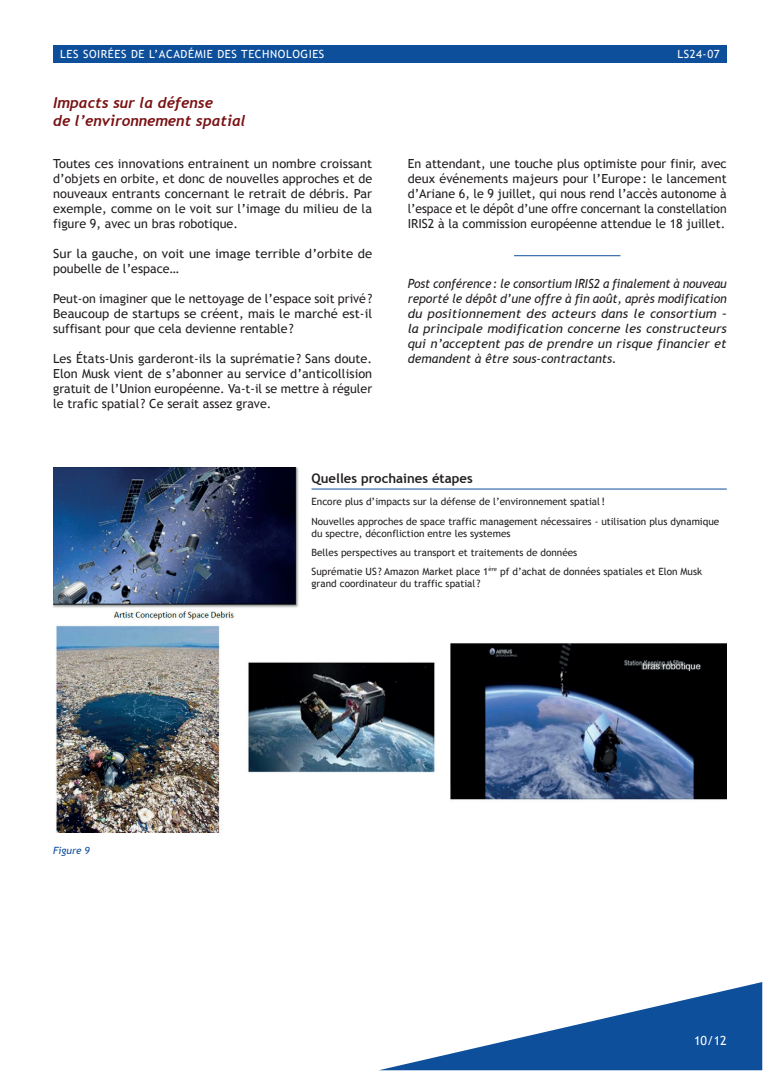
<style>
.page{position:relative;width:780px;height:1088px;background:#fff}
.page>*{position:absolute;margin:0;border:0;box-sizing:border-box;transform-origin:0 0}
.t1{font:italic 700 15px/18.8px "Trebuchet";color:#7a1113}
.t2{font:700 13.12px "Trebuchet MS";color:#231f20}
.t3{font:12.5px/15px "Trebuchet MS";color:#231f20;text-align:justify}
.t4{font:italic 12.5px/15px "Trebuchet MS";color:#231f20;text-align:justify;scale:.95 1}
.t5{font:12.5px/15px "Trebuchet MS";color:#231f20;scale:1.05 1}
.t6{font:12.5px "Trebuchet MS";color:#fff}
.t7{font:11.25px "Trebuchet MS";letter-spacing:.05em;color:#fff}
.t8{font:10px/19.1px "Trebuchet MS";color:#231f20}
.t9{font:italic 10px "Trebuchet MS";color:#0e4f9b}
</style>
<div class="page">
<svg style="left:380px;top:982px;width:382px;height:88px"></svg>
<div style="left:53px;top:45px;width:673px;height:18px;background:#0e4f9b"></div>
<hr style="left:514px;top:255px;width:106px;height:1px;background:#0e4f9b">
<img style="left:53px;top:468px;width:673px;height:365px">
<hr style="left:311px;top:489px;width:415px;height:1px;background:#0e4f9b">
<p class="t7" style="left:60px;top:47px;width:265px">LES SOIRÉES DE L’ACADÉMIE DES TECHNOLOGIES</p>
<p class="t7" style="left:677px;top:47px;width:44px">LS24-07</p>
<p class="t1" style="left:53px;top:93px;width:194px">Impacts sur la défense<br>de l’environnement spatial</p>
<p class="t3" style="left:53px;top:156px;width:320px">Toutes ces innovations entrainent un nombre croissant d’objets en orbite, et donc de nouvelles approches et de nouveaux entrants concernant le retrait de débris. Par exemple, comme on le voit sur l’image du milieu de la figure 9, avec un bras robotique.</p>
<p class="t5" style="left:53px;top:246px;width:305px">Sur la gauche, on voit une image terrible d’orbite de poubelle de l’espace…</p>
<p class="t3" style="left:53px;top:291px;width:320px">Peut-on imaginer que le nettoyage de l’espace soit privé?<br>Beaucoup de startups se créent, mais le marché est-il suffisant pour que cela devienne rentable?</p>
<p class="t3" style="left:53px;top:351px;width:320px">Les États-Unis garderont-ils la suprématie? Sans doute.<br>Elon Musk vient de s’abonner au service d’anticollision gratuit de l’Union européenne. Va-t-il se mettre à réguler le trafic spatial? Ce serait assez grave.</p>
<p class="t3" style="left:407px;top:156px;width:320px">En attendant, une touche plus optimiste pour finir, avec deux événements majeurs pour l’Europe: le lancement d’Ariane 6, le 9 juillet, qui nous rend l’accès autonome à l’espace et le dépôt d’une offre concernant la constellation IRIS2 à la commission européenne attendue le 18 juillet.</p>
<p class="t4" style="left:407px;top:276px;width:337px">Post conférence: le consortium IRIS2 a finalement à nouveau reporté le dépôt d’une offre à fin août, après modification du positionnement des acteurs dans le consortium – la principale modification concerne les constructeurs qui n’acceptent pas de prendre un risque financier et demandent à être sous-contractants.</p>
<p class="t9" style="left:53px;top:844px;width:38px">Figure 9</p>
<p class="t2" style="left:311px;top:470px;width:163px">Quelles prochaines étapes</p>
<p class="t8" style="left:311px;top:492px;width:409px">Encore plus d’impacts sur la défense de l’environnement spatial!<br>Nouvelles approches de space traffic management nécessaires - utilisation plus dynamique</p>
<p class="t8" style="left:311px;top:523px;width:392px">du spectre, déconfliction entre les systemes<br>Belles perspectives au transport et traitements de données<br>Suprématie US ? Amazon Market place 1<sup>ère</sup> pf d’achat de données spatiales et Elon Musk</p>
<p class="t8" style="left:311px;top:574px;width:170px">grand coordinateur du traffic spatial?</p>
<p class="t6" style="left:694px;top:1033px;width:34px">10/12</p>
</div>
